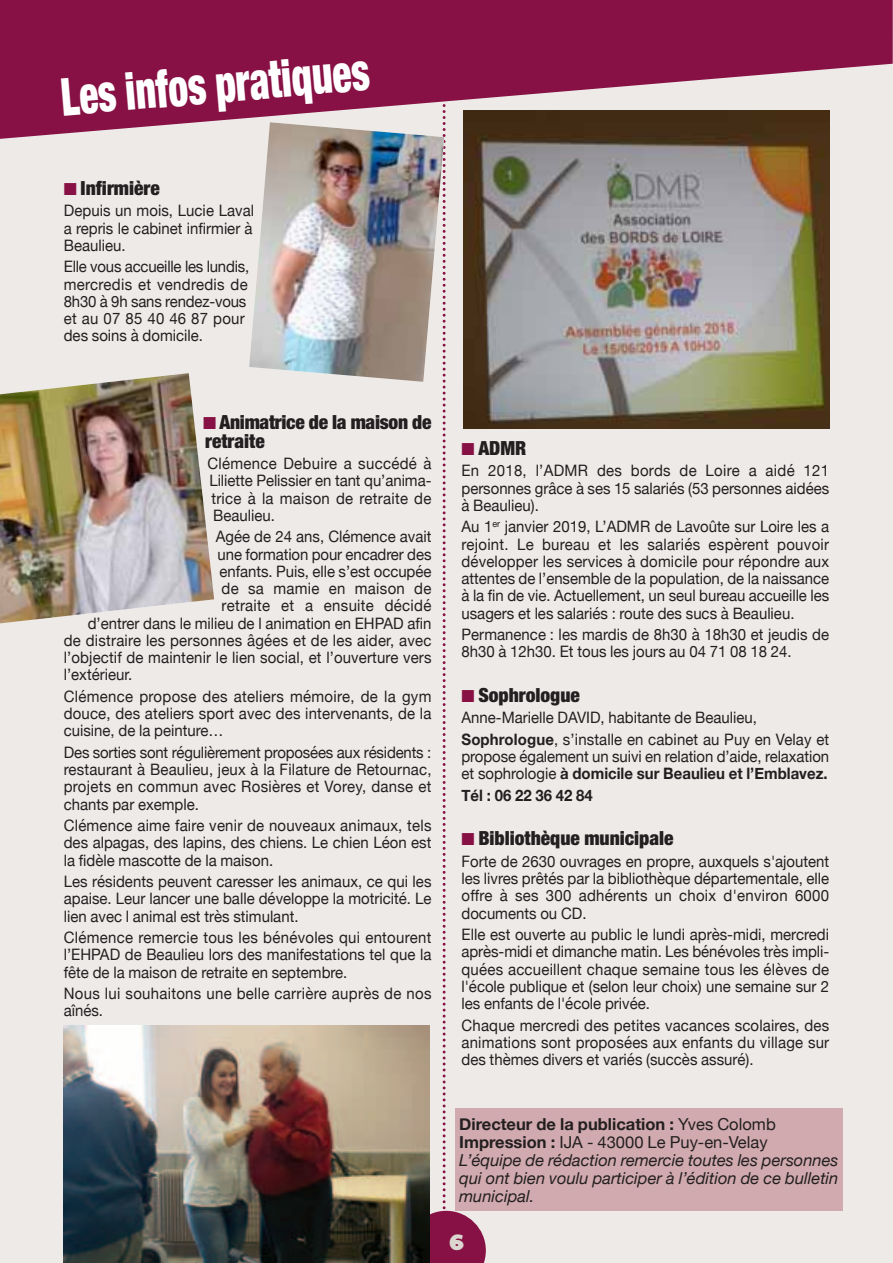
<style>
.page{position:relative;width:893px;height:1263px;background:#edeae8}
.page>*{position:absolute;margin:0;border:0;box-sizing:border-box;transform-origin:0 0}
.t1{font:900 condensed 52.5px "Helvetica Neue";color:#fff;scale:.75 1}
.t2{font:27px "Dokyo";color:#dbd6d0}
.t3{font:900 condensed 19.5px/18.8px "Helvetica Neue";color:#231f20}
.t4{font:italic 16.5px/18px "Helvetica Neue";color:#231f20}
.t5{font:15.75px/17.2px "Helvetica Neue";color:#231f20;text-align:justify;scale:.95 1}
.t6{font:15.75px/17.2px "Helvetica Neue";letter-spacing:.02em;color:#231f20;scale:.95 1}
.t7{font:700 15.75px "Helvetica Neue";color:#231f20;scale:.95 1}
.s1{color:#871144}
.s2{font-weight:700}
.s3{font-weight:700;font-style:normal}
.s4{font-style:normal}
</style>
<div class="page">
<svg style="left:407px;top:140px;width:79px;height:1123px"></svg>
<svg style="left:0;top:0;width:893px;height:140px;fill:#871144"></svg>
<img style="left:249px;top:122px;width:195px;height:260px">
<img style="left:0;top:373px;width:214px;height:251px">
<img style="left:64px;top:1026px;width:365px;height:237px">
<img style="left:463px;top:111px;width:366px;height:317px">
<div style="left:455px;top:1108px;width:388px;height:102px;background:#d0aaae"></div>
<h1 class="t1" style="left:59px;top:79px;width:414px;rotate:-5deg">Les infos pratiques</h1>
<p class="t3" style="left:64px;top:180px;width:97px"><span class="s1">■</span> Infirmière</p>
<p class="t5" style="left:64px;top:202px;width:202px">Depuis un mois, Lucie Laval a repris le cabinet infirmier à Beaulieu.</p>
<p class="t5" style="left:64px;top:258px;width:197px;text-align:left">Elle vous accueille les lundis, mercredis et vendredis de<br>8h30 à 9h sans rendez-vous et au 07 85 40 46 87 pour des soins à domicile.</p>
<p class="t3" style="left:203px;top:414px;width:230px"><span class="s1">■</span> Animatrice de la maison de retraite</p>
<p class="t5" style="left:207px;top:455px;width:237px">Clémence Debuire a succédé à Liliette Pelissier en tant qu’anima&shy;trice à la maison de retraite de Beaulieu.</p>
<p class="t5" style="left:216px;top:528px;width:229px">Agée de 24 ans, Clémence avait</p>
<p class="t5" style="left:218px;top:545px;width:227px">une formation pour encadrer des</p>
<p class="t5" style="left:220px;top:562px;width:225px">enfants. Puis, elle s’est occupée</p>
<p class="t6" style="left:222px;top:580px;width:222px">de sa mamie en maison de</p>
<p class="t6" style="left:222px;top:597px;width:222px">retraite et a ensuite décidé</p>
<p class="t5" style="left:88px;top:614px;width:363px">d’entrer dans le milieu de l animation en EHPAD afin</p>
<p class="t5" style="left:64px;top:631px;width:389px">de distraire les personnes âgées et de les aider, avec</p>
<p class="t5" style="left:64px;top:649px;width:389px">l’objectif de maintenir le lien social, et l’ouverture vers</p>
<p class="t5" style="left:64px;top:666px;width:74px">l’extérieur.</p>
<p class="t5" style="left:64px;top:687px;width:389px">Clémence propose des ateliers mémoire, de la gym douce, des ateliers sport avec des intervenants, de la cuisine, de la peinture…</p>
<p class="t5" style="left:64px;top:743px;width:389px">Des sorties sont régulièrement proposées aux résidents : restaurant à Beaulieu, jeux à la Filature de Retournac, projets en commun avec Rosières et Vorey, danse et chants par exemple.</p>
<p class="t5" style="left:64px;top:817px;width:389px">Clémence aime faire venir de nouveaux animaux, tels des alpagas, des lapins, des chiens. Le chien Léon est la fidèle mascotte de la maison.</p>
<p class="t5" style="left:64px;top:873px;width:389px">Les résidents peuvent caresser les animaux, ce qui les apaise. Leur lancer une balle développe la motricité. Le lien avec l animal est très stimulant.</p>
<p class="t5" style="left:64px;top:929px;width:389px">Clémence remercie tous les bénévoles qui entourent l’EHPAD de Beaulieu lors des manifestations tel que la fête de la maison de retraite en septembre.</p>
<p class="t6" style="left:64px;top:985px;width:389px">Nous lui souhaitons une belle carrière auprès de nos aînés.</p>
<p class="t3" style="left:461px;top:440px;width:66px"><span class="s1">■</span> ADMR</p>
<p class="t5" style="left:461px;top:462px;width:389px">En 2018, l’ADMR des bords de Loire a aidé 121 personnes grâce à ses 15 salariés (53 personnes aidées à Beaulieu).</p>
<p class="t5" style="left:461px;top:518px;width:389px">Au 1<sup>er</sup> janvier 2019, L’ADMR de Lavoûte sur Loire les a rejoint. Le bureau et les salariés espèrent pouvoir développer les services à domicile pour répondre aux attentes de l’ensemble de la population, de la naissance à la fin de vie. Actuellement, un seul bureau accueille les usagers et les salariés : route des sucs à Beaulieu.</p>
<p class="t5" style="left:461px;top:626px;width:389px">Permanence : les mardis de 8h30 à 18h30 et jeudis de<br>8h30 à 12h30. Et tous les jours au 04 71 08 18 24.</p>
<p class="t3" style="left:461px;top:687px;width:120px"><span class="s1">■</span> Sophrologue</p>
<p class="t5" style="left:461px;top:707px;width:389px;line-height:21.5px">Anne-Marielle DAVID, habitante de Beaulieu,<br><span class="s2">Sophrologue</span>, s’installe en cabinet au Puy en Velay et</p>
<p class="t5" style="left:461px;top:748px;width:389px">propose également un suivi en relation d’aide, relaxation et sophrologie <span class="s2">à domicile sur Beaulieu et l’Emblavez.</span></p>
<p class="t7" style="left:461px;top:785px;width:140px">Tél : 06 22 36 42 84</p>
<p class="t3" style="left:461px;top:831px;width:214px"><span class="s1">■</span> Bibliothèque municipale</p>
<p class="t5" style="left:461px;top:852px;width:389px">Forte de 2630 ouvrages en propre, auxquels s'ajoutent les livres prêtés par la bibliothèque départementale, elle offre à ses 300 adhérents un choix d'environ 6000 documents ou CD.</p>
<p class="t5" style="left:461px;top:926px;width:389px">Elle est ouverte au public le lundi après-midi, mercredi après-midi et dimanche matin. Les bénévoles très impli&shy;quées accueillent chaque semaine tous les élèves de l'école publique et (selon leur choix) une semaine sur 2 les enfants de l'école privée.</p>
<p class="t5" style="left:461px;top:1016px;width:389px">Chaque mercredi des petites vacances scolaires, des animations sont proposées aux enfants du village sur des thèmes divers et variés (succès assuré).</p>
<p class="t4" style="left:459px;top:1114px;width:381px"><span class="s3">Directeur de la publication :</span> <span class="s4">Yves Colomb </span><span class="s3">Impression :</span> <span class="s4">IJA - 43000 Le Puy-en-Velay<br></span>L’équipe de rédaction remercie toutes les personnes qui ont bien voulu participer à l’édition de ce bulletin municipal.</p>
<h2 class="t2" style="left:450px;top:1225px;width:17px">6</h2>
</div>
